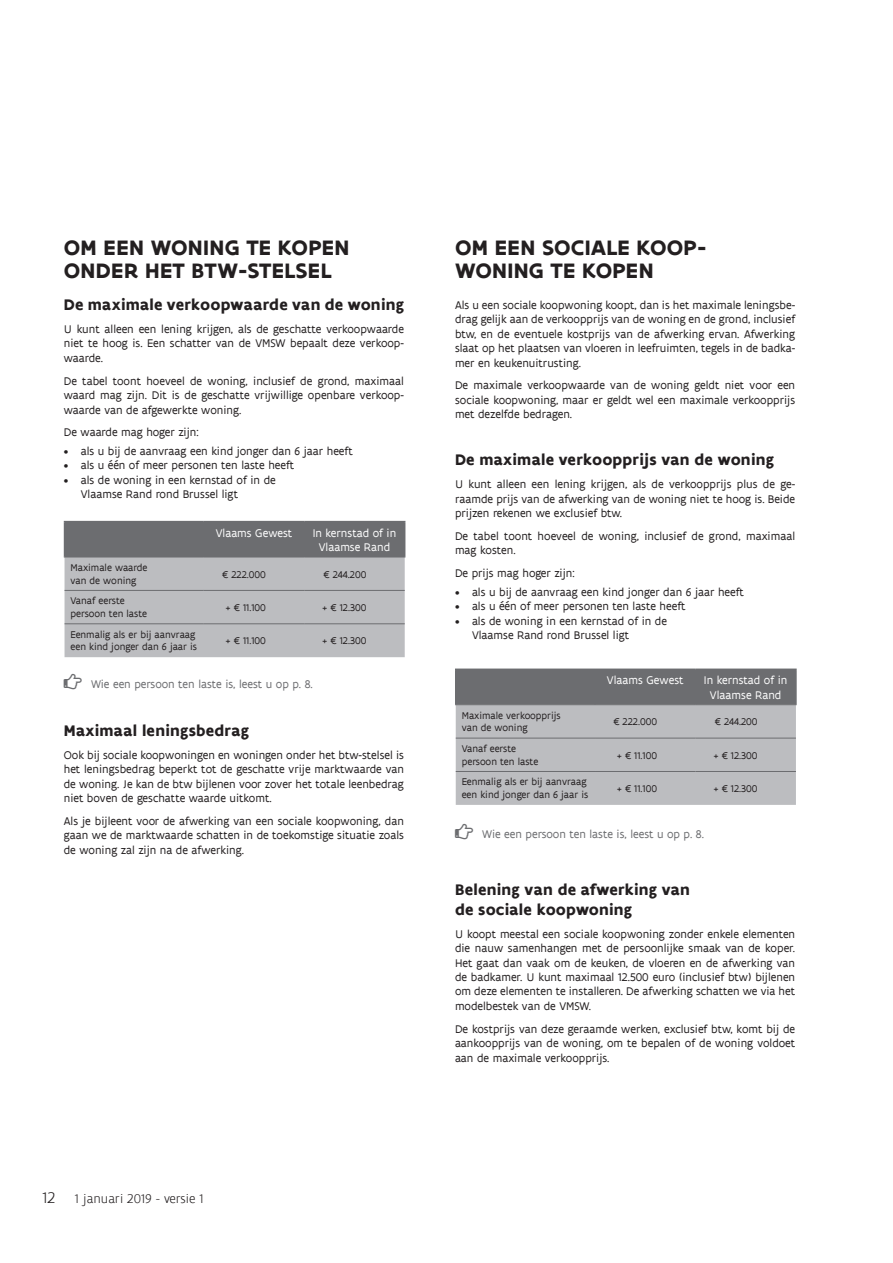
<style>
.page{position:relative;width:893px;height:1263px;background:#fff}
.page>*{position:absolute;margin:0;border:0;box-sizing:border-box;transform-origin:0 0}
.t1{font:700 22.5px/22.5px "Flanders Art Sans";letter-spacing:.01em;color:#231f20}
.t2{font:700 16.5px/19.8px "Flanders Art Sans";letter-spacing:.01em;color:#231f20}
.t3{font:300 13.5px "Flanders Art Sans";color:#231f20}
.t4{font:12px/14.4px "Flanders Art Sans";color:#231f20;text-align:justify}
.t5{font:12px/14.4px "Flanders Art Sans";color:#fff;text-align:center}
.t6{font:12px "Flanders Art Sans";color:#6c6d70}
.t7{font:10.5px/12.6px "Flanders Art Sans";color:#231f20}
.s1{font-size:16.5px}
</style>
<div class="page">
<svg style="left:456px;top:670px;width:340px;height:135px;background:#a7a8ab"></svg>
<hr style="left:455px;top:668px;width:140px;height:2px;background:#6c6d70">
<hr style="left:455px;top:670px;width:1px;height:34px;background:#6c6d70">
<hr style="left:595px;top:668px;width:100px;height:2px;background:#6c6d70">
<hr style="left:594px;top:670px;width:2px;height:34px;background:#6c6d70">
<hr style="left:695px;top:668px;width:102px;height:2px;background:#6c6d70">
<hr style="left:695px;top:670px;width:1px;height:34px;background:#6c6d70">
<hr style="left:795px;top:670px;width:2px;height:34px;background:#6c6d70">
<hr style="left:455px;top:704px;width:140px;height:1px;background:#6c6d70">
<hr style="left:595px;top:704px;width:100px;height:1px;background:#6c6d70">
<hr style="left:695px;top:704px;width:102px;height:1px;background:#6c6d70">
<hr style="left:456px;top:738px;width:139px;height:1px;background:#6c6d70">
<hr style="left:595px;top:738px;width:100px;height:1px;background:#6c6d70">
<hr style="left:695px;top:738px;width:101px;height:1px;background:#6c6d70">
<hr style="left:456px;top:771px;width:139px;height:1px;background:#6c6d70">
<hr style="left:595px;top:771px;width:100px;height:1px;background:#6c6d70">
<hr style="left:695px;top:771px;width:101px;height:1px;background:#6c6d70">
<svg style="left:65px;top:522px;width:340px;height:135px;background:#a6a7aa"></svg>
<hr style="left:64px;top:521px;width:140px;height:1px;background:#6c6d70">
<hr style="left:64px;top:522px;width:1px;height:35px;background:#6c6d70">
<hr style="left:204px;top:521px;width:100px;height:1px;background:#6c6d70">
<hr style="left:203px;top:522px;width:2px;height:35px;background:#6c6d70">
<hr style="left:304px;top:521px;width:101px;height:1px;background:#6c6d70">
<hr style="left:303px;top:522px;width:2px;height:35px;background:#6c6d70">
<hr style="left:404px;top:522px;width:1px;height:35px;background:#6c6d70">
<hr style="left:64px;top:557px;width:140px;height:1px;background:#6c6d70">
<hr style="left:204px;top:557px;width:100px;height:1px;background:#6c6d70">
<hr style="left:304px;top:557px;width:101px;height:1px;background:#6c6d70">
<hr style="left:65px;top:590px;width:139px;height:1px;background:#6c6d70">
<hr style="left:204px;top:590px;width:100px;height:1px;background:#6c6d70">
<hr style="left:304px;top:590px;width:101px;height:1px;background:#6c6d70">
<hr style="left:65px;top:623px;width:139px;height:1px;background:#6c6d70">
<hr style="left:204px;top:623px;width:100px;height:1px;background:#6c6d70">
<hr style="left:304px;top:623px;width:101px;height:1px;background:#6c6d70">
<h1 class="t1" style="left:64px;top:237px;width:287px">OM EEN WONING TE KOPEN<br>ONDER HET BTW-STELSEL</h1>
<h2 class="t2" style="left:64px;top:295px;width:342px">De maximale verkoopwaarde van de woning</h2>
<p class="t4" style="left:64px;top:322px;width:342px">U kunt alleen een lening krijgen, als de geschatte verkoopwaarde niet te hoog is. Een schatter van de VMSW bepaalt deze verkoop&shy;waarde.</p>
<p class="t4" style="left:64px;top:374px;width:342px">De tabel toont hoeveel de woning, inclusief de grond, maximaal waard mag zijn. Dit is de geschatte vrijwillige openbare verkoop&shy;waarde van de afgewerkte woning.</p>
<p class="t4" style="left:64px;top:425px;width:136px">De waarde mag hoger zijn:</p>
<p class="t4" style="left:64px;top:444px;width:290px">• als u bij de aanvraag een kind jonger dan 6 jaar heeft</p>
<p class="t4" style="left:64px;top:458px;width:232px">• als u één of meer personen ten laste heeft</p>
<p class="t4" style="left:81px;top:473px;width:196px;text-indent:-17px">• als de woning in een kernstad of in de<br>Vlaamse Rand rond Brussel ligt</p>
<p class="t5" style="left:216px;top:526px;width:78px">Vlaams Gewest</p>
<p class="t5" style="left:313px;top:526px;width:85px">In kernstad of in<br>Vlaamse Rand</p>
<p class="t7" style="left:71px;top:561px;width:78px">Maximale waarde van de woning</p>
<p class="t7" style="left:222px;top:568px;width:45px">€ 222.000</p>
<p class="t7" style="left:324px;top:568px;width:44px">€ 244.200</p>
<p class="t7" style="left:71px;top:595px;width:78px">Vanaf eerste persoon ten laste</p>
<p class="t7" style="left:226px;top:601px;width:42px">+ € 11.100</p>
<p class="t7" style="left:322px;top:601px;width:46px">+ € 12.300</p>
<p class="t7" style="left:71px;top:628px;width:128px">Eenmalig als er bij aanvraag een kind jonger dan 6 jaar is</p>
<p class="t7" style="left:226px;top:635px;width:42px">+ € 11.100</p>
<p class="t7" style="left:322px;top:635px;width:46px">+ € 12.300</p>
<p class="t6" style="left:91px;top:676px;width:223px">Wie een persoon ten laste is, leest u op p. 8.</p>
<h2 class="t2" style="left:64px;top:721px;width:187px">Maximaal leningsbedrag</h2>
<p class="t4" style="left:64px;top:748px;width:342px">Ook bij sociale koopwoningen en woningen onder het btw-stelsel is het leningsbedrag beperkt tot de geschatte vrije marktwaarde van de woning. Je kan de btw bijlenen voor zover het totale leenbedrag niet boven de geschatte waarde uitkomt.</p>
<p class="t4" style="left:64px;top:814px;width:342px">Als je bijleent voor de afwerking van een sociale koopwoning, dan gaan we de marktwaarde schatten in de toekomstige situatie zoals de woning zal zijn na de afwerking.</p>
<p class="t3" style="left:43px;top:1191px;width:162px"><span class="s1">12</span> 1 januari 2019 - versie 1</p>
<h1 class="t1" style="left:455px;top:237px;width:253px">OM EEN SOCIALE KOOP-<br>WONING TE KOPEN</h1>
<p class="t4" style="left:455px;top:298px;width:342px">Als u een sociale koopwoning koopt, dan is het maximale leningsbe&shy;drag gelijk aan de verkoopprijs van de woning en de grond, inclusief btw, en de eventuele kostprijs van de afwerking ervan. Afwerking slaat op het plaatsen van vloeren in leefruimten, tegels in de badka&shy;mer en keukenuitrusting.</p>
<p class="t4" style="left:455px;top:378px;width:342px">De maximale verkoopwaarde van de woning geldt niet voor een sociale koopwoning, maar er geldt wel een maximale verkoopprijs met dezelfde bedragen.</p>
<h2 class="t2" style="left:455px;top:450px;width:320px">De maximale verkoopprijs van de woning</h2>
<p class="t4" style="left:455px;top:477px;width:342px">U kunt alleen een lening krijgen, als de verkoopprijs plus de ge&shy;raamde prijs van de afwerking van de woning niet te hoog is. Beide prijzen rekenen we exclusief btw.</p>
<p class="t4" style="left:455px;top:529px;width:342px">De tabel toont hoeveel de woning, inclusief de grond, maximaal mag kosten.</p>
<p class="t4" style="left:455px;top:566px;width:121px">De prijs mag hoger zijn:</p>
<p class="t4" style="left:455px;top:585px;width:290px">• als u bij de aanvraag een kind jonger dan 6 jaar heeft</p>
<p class="t4" style="left:455px;top:599px;width:232px">• als u één of meer personen ten laste heeft</p>
<p class="t4" style="left:472px;top:614px;width:196px;text-indent:-17px">• als de woning in een kernstad of in de<br>Vlaamse Rand rond Brussel ligt</p>
<p class="t5" style="left:607px;top:673px;width:78px">Vlaams Gewest</p>
<p class="t5" style="left:704px;top:673px;width:85px">In kernstad of in<br>Vlaamse Rand</p>
<p class="t7" style="left:462px;top:709px;width:101px">Maximale verkoopprijs van de woning</p>
<p class="t7" style="left:613px;top:716px;width:45px">€ 222.000</p>
<p class="t7" style="left:715px;top:716px;width:44px">€ 244.200</p>
<p class="t7" style="left:462px;top:742px;width:78px">Vanaf eerste persoon ten laste</p>
<p class="t7" style="left:617px;top:749px;width:42px">+ € 11.100</p>
<p class="t7" style="left:713px;top:749px;width:46px">+ € 12.300</p>
<p class="t7" style="left:462px;top:776px;width:128px">Eenmalig als er bij aanvraag een kind jonger dan 6 jaar is</p>
<p class="t7" style="left:617px;top:782px;width:42px">+ € 11.100</p>
<p class="t7" style="left:713px;top:782px;width:46px">+ € 12.300</p>
<p class="t6" style="left:482px;top:826px;width:223px">Wie een persoon ten laste is, leest u op p. 8.</p>
<h2 class="t2" style="left:455px;top:880px;width:237px">Belening van de afwerking van de sociale koopwoning</h2>
<p class="t4" style="left:455px;top:927px;width:342px">U koopt meestal een sociale koopwoning zonder enkele elementen die nauw samenhangen met de persoonlijke smaak van de koper.<br>Het gaat dan vaak om de keuken, de vloeren en de afwerking van de badkamer. U kunt maximaal 12.500 euro (inclusief btw) bijlenen om deze elementen te installeren. De afwerking schatten we via het modelbestek van de VMSW.</p>
<p class="t4" style="left:455px;top:1022px;width:342px">De kostprijs van deze geraamde werken, exclusief btw, komt bij de aankoopprijs van de woning, om te bepalen of de woning voldoet aan de maximale verkoopprijs.</p>
</div>
